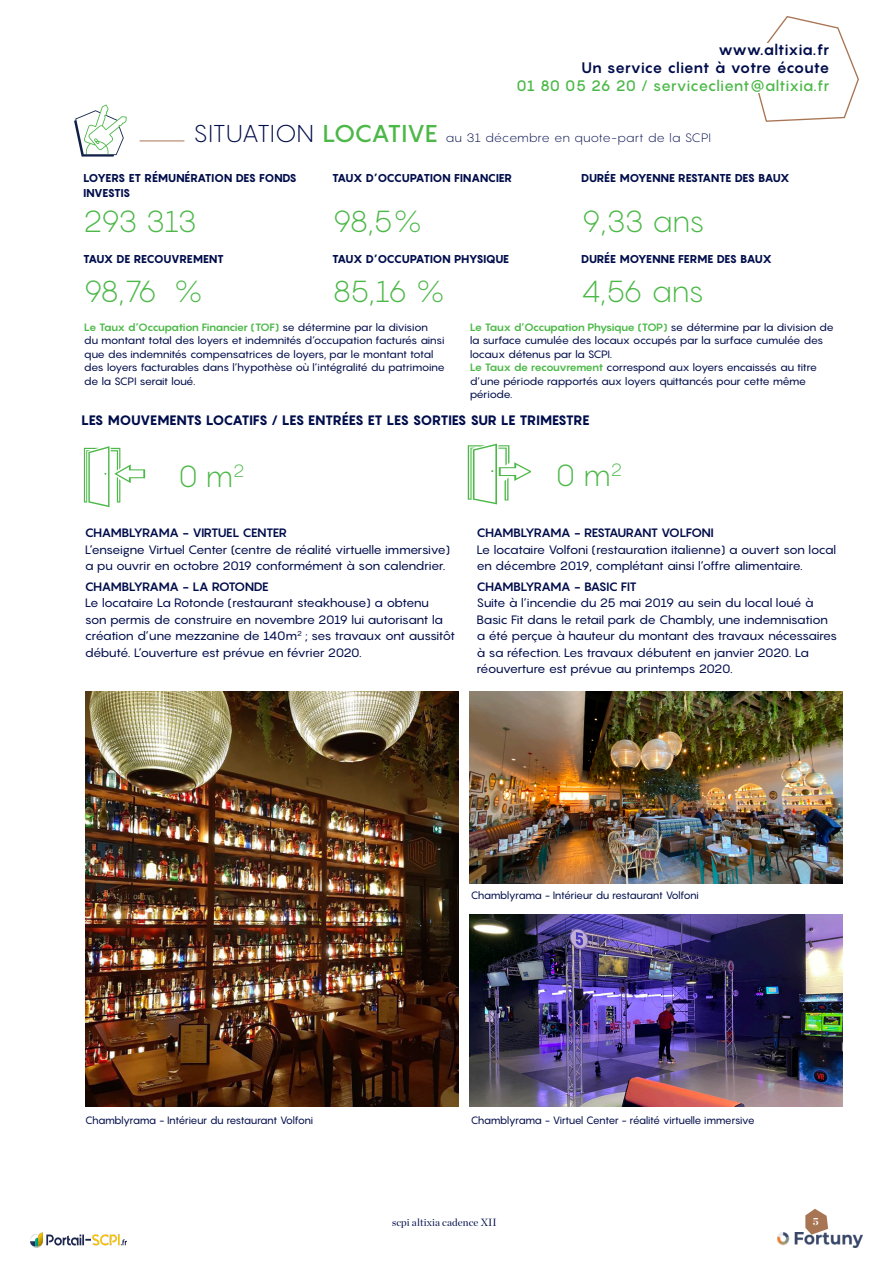
<style>
.page{position:relative;width:893px;height:1263px;background:#fff}
.page>*{position:absolute;margin:0;border:0;box-sizing:border-box;transform-origin:0 0}
.t1{font:300 30px "Pangram";letter-spacing:-.065em;color:#4cb848}
.t2{font:700 15px/18px "Pangram";letter-spacing:-.015em;color:#000d4b;text-align:right}
.t3{font:800 13.5px "Pangram";letter-spacing:-.035em;color:#000d4b}
.t4{font:12px/16.5px "Pangram";letter-spacing:-.06em;color:#000d4b;scale:1.05 1}
.t5{font:700 12px "Pangram";letter-spacing:-.065em;color:#000d4b;scale:1.05 1}
.t6{font:300 12px "Pangram";letter-spacing:-.015em;color:#000d4b;scale:1.05 1}
.t7{font:800 11.25px/15px "Pangram";letter-spacing:-.035em;color:#000d4b}
.t8{font:10.5px/13.5px "Pangram";letter-spacing:-.06em;color:#000d4b;scale:1.05 1}
.t9{font:10.5px "Pangram";letter-spacing:-.06em;color:#000d4b}
.t10{font:10.5px "Chronicle Display";letter-spacing:.01em;color:#000d4b}
.t11{font:700 10.5px "Chronicle Display";color:#fff}
.s1{font-weight:500;color:#4cb848}
.s2{font-size:24px}
.s3{font-weight:500;font-size:24px;color:#4cb848}
.s4{font-weight:700;color:#4cb848}
</style>
<div class="page">
<svg style="left:805px;top:1209px;width:23px;height:24px"></svg>
<svg style="left:758px;top:16px;width:101px;height:106px"></svg>
<div style="left:381px;top:44px;width:448px;height:49px;background:#fff"></div>
<hr style="left:140px;top:141px;width:44px;height:1px;background:#a87554">
<svg style="left:74px;top:104px;width:53px;height:53px"></svg>
<svg style="left:84px;top:446px;width:61px;height:61px"></svg>
<svg style="left:468px;top:444px;width:62px;height:60px"></svg>
<img style="left:470px;top:692px;width:373px;height:192px">
<img style="left:85px;top:692px;width:373px;height:414px">
<img style="left:470px;top:915px;width:373px;height:191px">
<img style="left:777px;top:1233px;width:86px;height:15px">
<img style="left:30px;top:1233px;width:97px;height:15px">
<p class="t2" style="left:516px;top:40px;width:314px">www.altixia.fr<br>Un service client à votre écoute<br><span class="s1">01 80 05 26 20 / serviceclient@altixia.fr</span></p>
<p class="t6" style="left:193px;top:130px;width:495px"><span class="s2">SITUATION</span> <span class="s3">LOCATIVE</span> au 31 décembre en quote-part de la SCPI</p>
<p class="t7" style="left:83px;top:171px;width:215px">LOYERS ET RÉMUNÉRATION DES FONDS<br>INVESTIS</p>
<p class="t7" style="left:332px;top:171px;width:181px">TAUX D’OCCUPATION FINANCIER</p>
<p class="t7" style="left:581px;top:171px;width:210px">DURÉE MOYENNE RESTANTE DES BAUX</p>
<p class="t1" style="left:83px;top:202px;width:115px">293 313</p>
<p class="t1" style="left:332px;top:202px;width:92px">98,5%</p>
<p class="t1" style="left:581px;top:202px;width:125px">9,33 ans</p>
<p class="t7" style="left:83px;top:252px;width:142px">TAUX DE RECOUVREMENT</p>
<p class="t7" style="left:332px;top:252px;width:178px">TAUX D’OCCUPATION PHYSIQUE</p>
<p class="t7" style="left:581px;top:252px;width:192px">DURÉE MOYENNE FERME DES BAUX</p>
<p class="t1" style="left:83px;top:272px;width:121px">98,76 %</p>
<p class="t1" style="left:332px;top:272px;width:114px">85,16 %</p>
<p class="t1" style="left:581px;top:272px;width:124px">4,56 ans</p>
<p class="t8" style="left:84px;top:320px;width:345px"><span class="s4">Le Taux d’Occupation Financier (TOF)</span> se détermine par la division du montant total des loyers et indemnités d’occupation facturés ainsi que des indemnités compensatrices de loyers, par le montant total des loyers facturables dans l’hypothèse où l’intégralité du patrimoine de la SCPI serait loué.</p>
<p class="t8" style="left:470px;top:320px;width:348px"><span class="s4">Le Taux d’Occupation Physique (TOP)</span> se détermine par la division de la surface cumulée des locaux occupés par la surface cumulée des locaux détenus par la SCPI.</p>
<p class="t8" style="left:470px;top:361px;width:332px"><span class="s4">Le Taux de recouvrement</span> correspond aux loyers encaissés au titre d’une période rapportés aux loyers quittancés pour cette même période.</p>
<p class="t3" style="left:81px;top:411px;width:510px">LES MOUVEMENTS LOCATIFS / LES ENTRÉES ET LES SORTIES SUR LE TRIMESTRE</p>
<p class="t1" style="left:178px;top:457px;width:68px">0 m<sup>2</sup></p>
<p class="t1" style="left:556px;top:456px;width:68px">0 m<sup>2</sup></p>
<p class="t5" style="left:85px;top:525px;width:194px">CHAMBLYRAMA - VIRTUEL CENTER</p>
<p class="t4" style="left:85px;top:541px;width:350px">L’enseigne Virtuel Center (centre de réalité virtuelle immersive) a pu ouvrir en octobre 2019 conformément à son calendrier.</p>
<p class="t5" style="left:85px;top:579px;width:177px">CHAMBLYRAMA - LA ROTONDE</p>
<p class="t4" style="left:85px;top:595px;width:354px">Le locataire La Rotonde (restaurant steakhouse) a obtenu<br>son permis de construire en novembre 2019 lui autorisant la création d’une mezzanine de 140m<sup>2</sup> ; ses travaux ont aussitôt débuté. L’ouverture est prévue en février 2020.</p>
<p class="t5" style="left:476px;top:525px;width:227px">CHAMBLYRAMA - RESTAURANT VOLFONI</p>
<p class="t4" style="left:476px;top:541px;width:344px">Le locataire Volfoni (restauration italienne) a ouvert son local en décembre 2019, complétant ainsi l’offre alimentaire.</p>
<p class="t5" style="left:476px;top:579px;width:154px">CHAMBLYRAMA - BASIC FIT</p>
<p class="t4" style="left:476px;top:595px;width:345px">Suite à l’incendie du 25 mai 2019 au sein du local loué à Basic Fit dans le retail park de Chambly, une indemnisation a été perçue à hauteur du montant des travaux nécessaires à sa réfection. Les travaux débutent en janvier 2020. La réouverture est prévue au printemps 2020.</p>
<p class="t9" style="left:471px;top:888px;width:230px">Chamblyrama - Intérieur du restaurant Volfoni</p>
<p class="t9" style="left:85px;top:1113px;width:230px">Chamblyrama - Intérieur du restaurant Volfoni</p>
<p class="t9" style="left:471px;top:1113px;width:286px">Chamblyrama - Virtuel Center - réalité virtuelle immersive</p>
<p class="t10" style="left:392px;top:1214px;width:106px">scpi altixia cadence XII</p>
<p class="t11" style="left:813px;top:1213px;width:7px">5</p>
</div>
